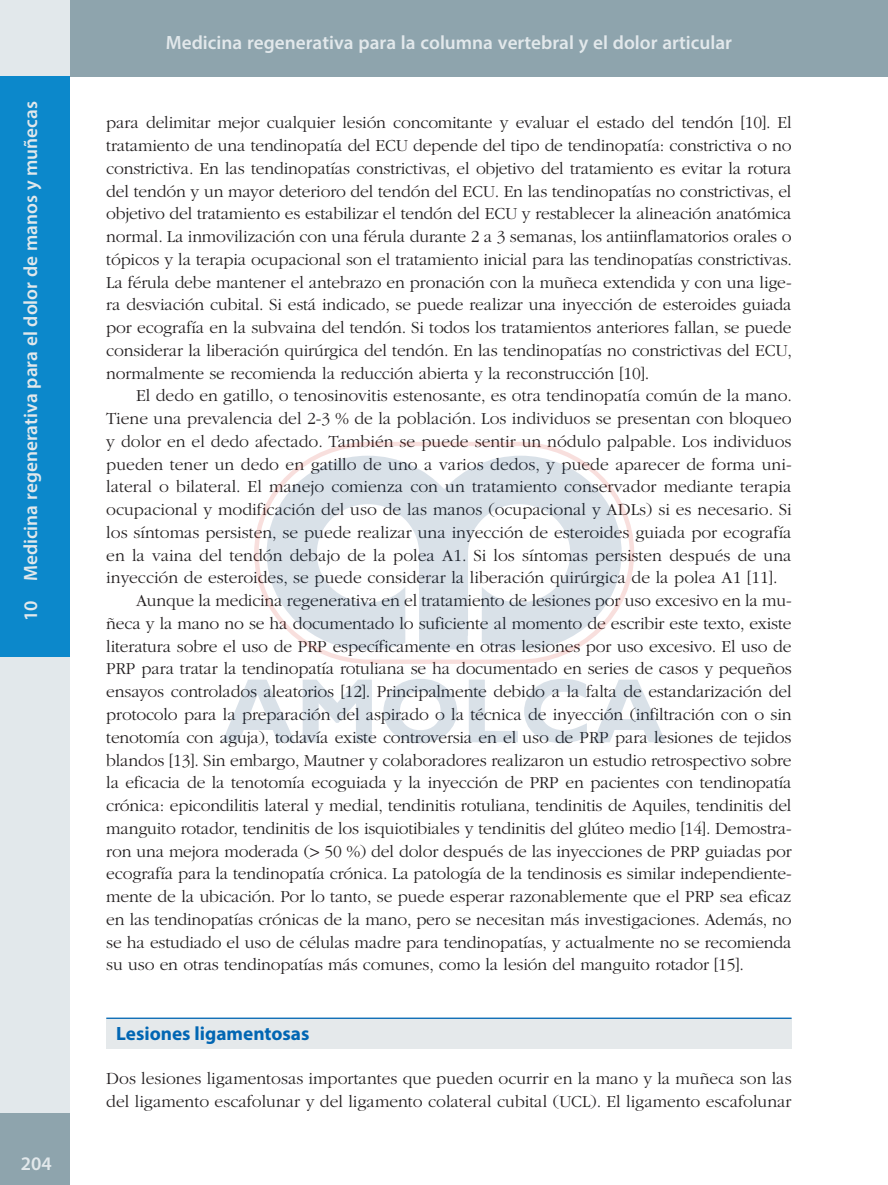
<style>
.page{position:relative;width:888px;height:1185px;background:#fff}
.page>*{position:absolute;margin:0;border:0;box-sizing:border-box;transform-origin:0 0}
.t1{font:600 19.25px "Myriad Pro";color:#e2e8eb}
.t2{font:700 19.25px "Myriad Pro";color:#0166b3}
.t3{font:300 17.5px/22.8px "ITC Garamond Std";letter-spacing:-.01em;color:#231f20;text-align:justify}
</style>
<div class="page">
<div style="left:0;top:0;width:887px;height:76px;background:#8ea4ad"></div>
<div style="left:0;top:0;width:70px;height:1185px;background:#e2e8eb"></div>
<div style="left:0;top:1113px;width:70px;height:72px;background:#8ea4ad"></div>
<div style="left:0;top:76px;width:70px;height:581px;background:#0c88cb"></div>
<div style="left:106px;top:1019px;width:685px;height:30px;background:#e5e9eb"></div>
<hr style="left:106px;top:1017px;width:685px;height:2px;background:#0166b3">
<svg style="left:254px;top:442px;width:380px;height:222px"></svg>
<svg style="left:266px;top:456px;width:355px;height:194px;fill:#d9e1e8"></svg>
<svg style="left:222px;top:679px;width:73px;height:63px"></svg>
<svg style="left:302px;top:679px;width:70px;height:63px"></svg>
<svg style="left:383px;top:679px;width:74px;height:64px"></svg>
<svg style="left:469px;top:679px;width:48px;height:63px"></svg>
<svg style="left:524px;top:679px;width:62px;height:64px"></svg>
<svg style="left:593px;top:679px;width:72px;height:63px"></svg>
<p class="t1" style="left:18px;top:621px;width:521px;rotate:-90deg">10 Medicina regenerativa para el dolor de manos y muñecas</p>
<p class="t1" style="left:21px;top:1151px;width:32px">204</p>
<p class="t1" style="left:166px;top:31px;width:567px">Medicina regenerativa para la columna vertebral y el dolor articular</p>
<p class="t3" style="left:106px;top:112px;width:687px">para delimitar mejor cualquier lesión concomitante y evaluar el estado del tendón [10]. El tratamiento de una tendinopatía del ECU depende del tipo de tendinopatía: constrictiva o no constrictiva. En las tendinopatías constrictivas, el objetivo del tratamiento es evitar la rotura del tendón y un mayor deterioro del tendón del ECU. En las tendinopatías no constrictivas, el objetivo del tratamiento es estabilizar el tendón del ECU y restablecer la alineación anatómica normal. La inmovilización con una férula durante 2 a 3 semanas, los antiinflamatorios orales o tópicos y la terapia ocupacional son el tratamiento inicial para las tendinopatías constrictivas.<br>La férula debe mantener el antebrazo en pronación con la muñeca extendida y con una lige&shy;ra desviación cubital. Si está indicado, se puede realizar una inyección de esteroides guiada por ecografía en la subvaina del tendón. Si todos los tratamientos anteriores fallan, se puede considerar la liberación quirúrgica del tendón. En las tendinopatías no constrictivas del ECU, normalmente se recomienda la reducción abierta y la reconstrucción [10].</p>
<p class="t3" style="left:136px;top:385px;width:657px">El dedo en gatillo, o tenosinovitis estenosante, es otra tendinopatía común de la mano.</p>
<p class="t3" style="left:106px;top:407px;width:686px">Tiene una prevalencia del 2-3 % de la población. Los individuos se presentan con bloqueo</p>
<p class="t3" style="left:106px;top:430px;width:686px">y dolor en el dedo afectado. También se puede sentir un nódulo palpable. Los individuos</p>
<p class="t3" style="left:106px;top:453px;width:686px">pueden tener un dedo en gatillo de uno a varios dedos, y puede aparecer de forma uni-</p>
<p class="t3" style="left:106px;top:476px;width:686px">lateral o bilateral. El manejo comienza con un tratamiento conservador mediante terapia</p>
<p class="t3" style="left:106px;top:498px;width:686px">ocupacional y modificación del uso de las manos (ocupacional y ADLs) si es necesario. Si</p>
<p class="t3" style="left:106px;top:521px;width:686px">los síntomas persisten, se puede realizar una inyección de esteroides guiada por ecografía</p>
<p class="t3" style="left:106px;top:544px;width:686px">en la vaina del tendón debajo de la polea A1. Si los síntomas persisten después de una</p>
<p class="t3" style="left:106px;top:567px;width:672px">inyección de esteroides, se puede considerar la liberación quirúrgica de la polea A1 [11].</p>
<p class="t3" style="left:136px;top:589px;width:656px">Aunque la medicina regenerativa en el tratamiento de lesiones por uso excesivo en la mu-</p>
<p class="t3" style="left:106px;top:612px;width:686px">ñeca y la mano no se ha documentado lo suficiente al momento de escribir este texto, existe</p>
<p class="t3" style="left:106px;top:635px;width:686px">literatura sobre el uso de PRP específicamente en otras lesiones por uso excesivo. El uso de</p>
<p class="t3" style="left:106px;top:658px;width:686px">PRP para tratar la tendinopatía rotuliana se ha documentado en series de casos y pequeños</p>
<p class="t3" style="left:106px;top:680px;width:686px">ensayos controlados aleatorios [12]. Principalmente debido a la falta de estandarización del</p>
<p class="t3" style="left:106px;top:703px;width:686px">protocolo para la preparación del aspirado o la técnica de inyección (infiltración con o sin</p>
<p class="t3" style="left:106px;top:726px;width:686px">tenotomía con aguja), todavía existe controversia en el uso de PRP para lesiones de tejidos</p>
<p class="t3" style="left:106px;top:749px;width:686px">blandos [13]. Sin embargo, Mautner y colaboradores realizaron un estudio retrospectivo sobre</p>
<p class="t3" style="left:106px;top:771px;width:686px">la eficacia de la tenotomía ecoguiada y la inyección de PRP en pacientes con tendinopatía</p>
<p class="t3" style="left:106px;top:794px;width:686px">crónica: epicondilitis lateral y medial, tendinitis rotuliana, tendinitis de Aquiles, tendinitis del</p>
<p class="t3" style="left:106px;top:817px;width:686px">manguito rotador, tendinitis de los isquiotibiales y tendinitis del glúteo medio [14]. Demostra-</p>
<p class="t3" style="left:106px;top:840px;width:686px">ron una mejora moderada (&gt; 50 %) del dolor después de las inyecciones de PRP guiadas por</p>
<p class="t3" style="left:106px;top:862px;width:686px">ecografía para la tendinopatía crónica. La patología de la tendinosis es similar independiente-</p>
<p class="t3" style="left:106px;top:885px;width:686px">mente de la ubicación. Por lo tanto, se puede esperar razonablemente que el PRP sea eficaz</p>
<p class="t3" style="left:106px;top:908px;width:686px">en las tendinopatías crónicas de la mano, pero se necesitan más investigaciones. Además, no</p>
<p class="t3" style="left:106px;top:931px;width:686px">se ha estudiado el uso de células madre para tendinopatías, y actualmente no se recomienda</p>
<p class="t3" style="left:106px;top:953px;width:638px">su uso en otras tendinopatías más comunes, como la lesión del manguito rotador [15].</p>
<p class="t2" style="left:116px;top:1020px;width:195px">Lesiones ligamentosas</p>
<p class="t3" style="left:106px;top:1067px;width:686px">Dos lesiones ligamentosas importantes que pueden ocurrir en la mano y la muñeca son las del ligamento escafolunar y del ligamento colateral cubital (UCL). El ligamento escafolunar</p>
</div>
